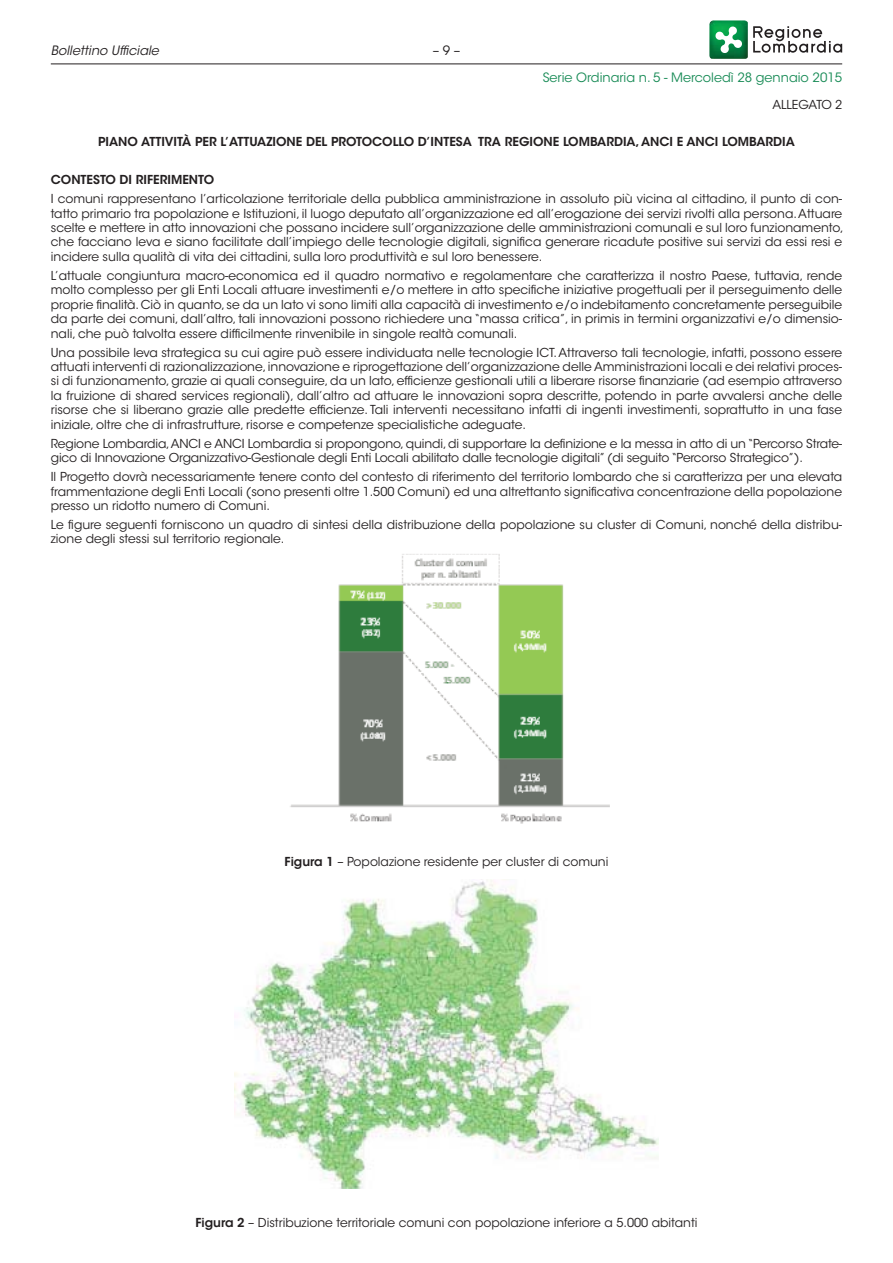
<style>
.page{position:relative;width:893px;height:1263px;background:#fff}
.page>*{position:absolute;margin:0;border:0;box-sizing:border-box;transform-origin:0 0}
.t1{font:12.9px "ITC Avant Garde Std";color:#188b56}
.t2{font:italic 12.9px "ITC Avant Garde Std";color:#231f20}
.t3{font:12.9px "ITC Avant Garde Std";color:#231f20}
.t4{font:12.3px/14.4px "ITC Avant Garde Std";color:#231f20;text-align:justify}
.t5{font:600 12.3px "ITC Avant Garde Std";color:#231f20}
.s1{font-weight:600}
</style>
<div class="page">
<svg style="left:753px;top:26px;width:89px;height:27px"></svg>
<img style="left:709px;top:20px;width:38px;height:39px">
<svg style="left:715px;top:26px;width:27px;height:28px"></svg>
<hr style="left:51px;top:64px;width:791px;height:1px;background:#231f20">
<img style="left:290px;top:554px;width:320px;height:270px">
<img style="left:235px;top:879px;width:423px;height:310px">
<p class="t2" style="left:51px;top:43px;width:110px">Bollettino Ufficiale</p>
<p class="t3" style="left:432px;top:45px;width:29px">– 9 –</p>
<p class="t1" style="left:542px;top:72px;width:301px">Serie Ordinaria n. 5 - Mercoledì 28 gennaio 2015</p>
<p class="t4" style="left:772px;top:99px;width:71px">ALLEGATO 2</p>
<p class="t5" style="left:98px;top:137px;width:698px">PIANO ATTIVITÀ PER L’ATTUAZIONE DEL PROTOCOLLO D’INTESA TRA REGIONE LOMBARDIA, ANCI E ANCI LOMBARDIA</p>
<p class="t5" style="left:51px;top:175px;width:165px">CONTESTO DI RIFERIMENTO</p>
<p class="t4" style="left:51px;top:193px;width:794px">I comuni rappresentano l’articolazione territoriale della pubblica amministrazione in assoluto più vicina al cittadino, il punto di con&shy;tatto primario tra popolazione e Istituzioni, il luogo deputato all’organizzazione ed all’erogazione dei servizi rivolti alla persona. Attuare scelte e mettere in atto innovazioni che possano incidere sull’organizzazione delle amministrazioni comunali e sul loro funzionamento, che facciano leva e siano facilitate dall’impiego delle tecnologie digitali, significa generare ricadute positive sui servizi da essi resi e incidere sulla qualità di vita dei cittadini, sulla loro produttività e sul loro benessere.</p>
<p class="t4" style="left:51px;top:269px;width:793px">L’attuale congiuntura macro-economica ed il quadro normativo e regolamentare che caratterizza il nostro Paese, tuttavia, rende molto complesso per gli Enti Locali attuare investimenti e/o mettere in atto specifiche iniziative progettuali per il perseguimento delle proprie finalità. Ciò in quanto, se da un lato vi sono limiti alla capacità di investimento e/o indebitamento concretamente perseguibile da parte dei comuni, dall’altro, tali innovazioni possono richiedere una “massa critica”, in primis in termini organizzativi e/o dimensio&shy;nali, che può talvolta essere difficilmente rinvenibile in singole realtà comunali.</p>
<p class="t4" style="left:51px;top:346px;width:792px">Una possibile leva strategica su cui agire può essere individuata nelle tecnologie ICT. Attraverso tali tecnologie, infatti, possono essere attuati interventi di razionalizzazione, innovazione e riprogettazione dell’organizzazione delle Amministrazioni locali e dei relativi proces&shy;si di funzionamento, grazie ai quali conseguire, da un lato, efficienze gestionali utili a liberare risorse finanziarie (ad esempio attraverso la fruizione di shared services regionali), dall’altro ad attuare le innovazioni sopra descritte, potendo in parte avvalersi anche delle risorse che si liberano grazie alle predette efficienze. Tali interventi necessitano infatti di ingenti investimenti, soprattutto in una fase iniziale, oltre che di infrastrutture, risorse e competenze specialistiche adeguate.</p>
<p class="t4" style="left:51px;top:437px;width:792px">Regione Lombardia, ANCI e ANCI Lombardia si propongono, quindi, di supportare la definizione e la messa in atto di un “Percorso Strate&shy;gico di Innovazione Organizzativo-Gestionale degli Enti Locali abilitato dalle tecnologie digitali” (di seguito “Percorso Strategico”).</p>
<p class="t4" style="left:51px;top:471px;width:792px">Il Progetto dovrà necessariamente tenere conto del contesto di riferimento del territorio lombardo che si caratterizza per una elevata frammentazione degli Enti Locali (sono presenti oltre 1.500 Comuni) ed una altrettanto significativa concentrazione della popolazione presso un ridotto numero di Comuni.</p>
<p class="t4" style="left:51px;top:518px;width:792px">Le figure seguenti forniscono un quadro di sintesi della distribuzione della popolazione su cluster di Comuni, nonché della distribu&shy;zione degli stessi sul territorio regionale.</p>
<p class="t4" style="left:284px;top:856px;width:325px"><span class="s1">Figura 1</span> – Popolazione residente per cluster di comuni</p>
<p class="t4" style="left:195px;top:1216px;width:503px"><span class="s1">Figura 2</span> – Distribuzione territoriale comuni con popolazione inferiore a 5.000 abitanti</p>
</div>
